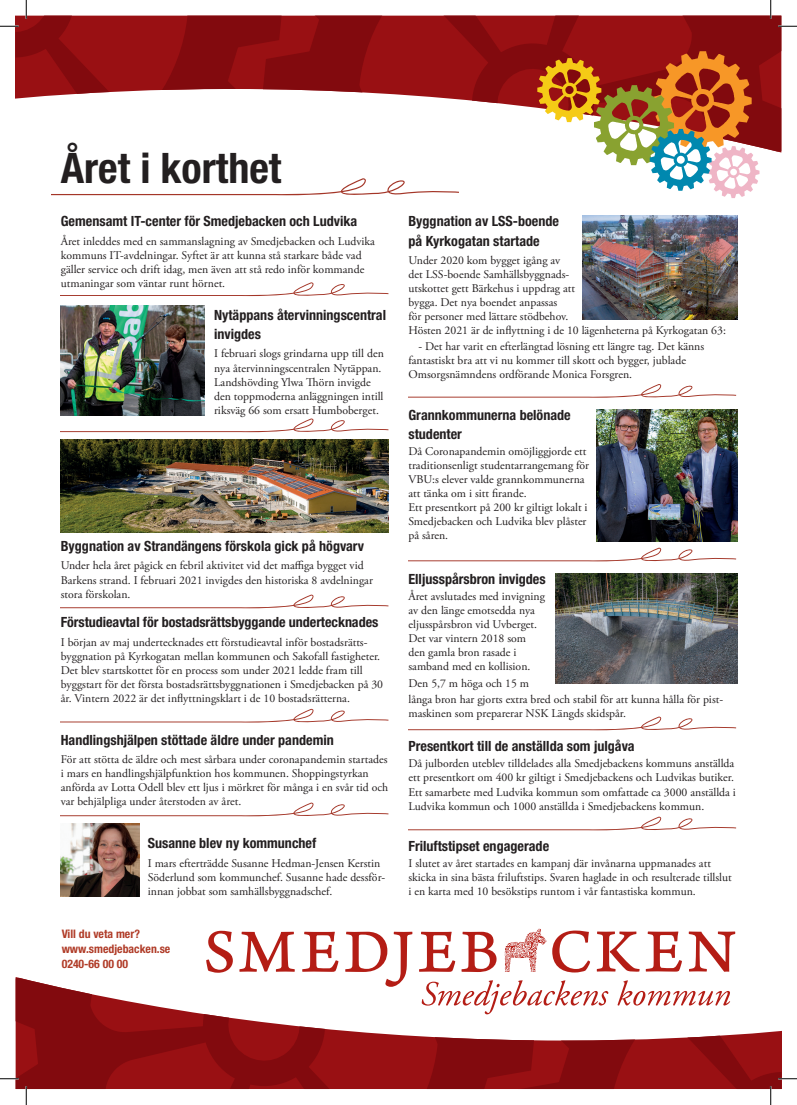
<style>
.page{position:relative;width:797px;height:1105px;background:#fff}
.page>*{position:absolute;margin:0;border:0;box-sizing:border-box;transform-origin:0 0}
.t1{font:700 condensed 42.12px "Helvetica Neue";color:#231f20}
.t2{font:700 condensed 14.12px/19.4px "Helvetica Neue";color:#231f20}
.t3{font:11.75px/14.1px "Adobe Garamond Pro";color:#231f20}
.t4{font:700 condensed 11.75px/14.9px "Helvetica Neue";color:#b03c28}
</style>
<div class="page">
<svg style="left:16px;top:16px;width:247px;height:83px;background:#992225"></svg>
<svg style="left:263px;top:16px;width:518px;height:137px"></svg>
<svg style="left:16px;top:977px;width:403px;height:112px"></svg>
<svg style="left:537px;top:51px;width:222px;height:147px"></svg>
<svg style="left:52px;top:178px;width:407px;height:17px"></svg>
<svg style="left:61px;top:282px;width:327px;height:14px"></svg>
<svg style="left:61px;top:418px;width:327px;height:14px"></svg>
<svg style="left:408px;top:384px;width:328px;height:14px"></svg>
<svg style="left:61px;top:595px;width:327px;height:13px"></svg>
<svg style="left:61px;top:709px;width:327px;height:13px"></svg>
<svg style="left:61px;top:803px;width:327px;height:13px"></svg>
<img style="left:61px;top:305px;width:143px;height:110px">
<img style="left:61px;top:439px;width:327px;height:94px">
<img style="left:61px;top:823px;width:79px;height:73px">
<img style="left:583px;top:215px;width:154px;height:104px">
<img style="left:596px;top:409px;width:141px;height:133px">
<img style="left:555px;top:574px;width:182px;height:110px">
<svg style="left:408px;top:548px;width:328px;height:13px"></svg>
<svg style="left:408px;top:717px;width:328px;height:13px"></svg>
<svg style="left:408px;top:817px;width:328px;height:13px"></svg>
<svg style="left:206px;top:931px;width:27px;height:42px"></svg>
<svg style="left:239px;top:932px;width:56px;height:40px"></svg>
<svg style="left:302px;top:932px;width:36px;height:40px"></svg>
<svg style="left:345px;top:932px;width:67px;height:55px"></svg>
<svg style="left:0;top:25px;width:19px;height:2px"></svg>
<svg style="left:778px;top:25px;width:19px;height:2px"></svg>
<svg style="left:0;top:1078px;width:19px;height:1px"></svg>
<svg style="left:25px;top:0;width:2px;height:19px"></svg>
<svg style="left:25px;top:1086px;width:2px;height:19px"></svg>
<svg style="left:770px;top:0;width:1px;height:19px"></svg>
<svg style="left:419px;top:928px;width:378px;height:177px"></svg>
<h1 class="t1" style="left:61px;top:143px;width:222px">Året i korthet</h1>
<p class="t2" style="left:61px;top:212px;width:298px">Gemensamt IT-center för Smedjebacken och Ludvika</p>
<p class="t3" style="left:61px;top:234px;width:315px">Året inleddes med en sammanslagning av Smedjebacken och Ludvika kommuns IT-avdelningar. Syftet är att kunna stå starkare både vad gäller service och drift idag, men även att stå redo inför kommande utmaningar som väntar runt hörnet.</p>
<p class="t2" style="left:214px;top:305px;width:173px">Nytäppans återvinningscentral invigdes</p>
<p class="t3" style="left:214px;top:347px;width:171px">I februari slogs grindarna upp till den nya återvinningscentralen Nytäppan.<br>Landshövding Ylwa Thörn invigde den toppmoderna anläggningen intill riksväg 66 som ersatt Humboberget.</p>
<p class="t2" style="left:61px;top:536px;width:305px">Byggnation av Strandängens förskola gick på högvarv</p>
<p class="t3" style="left:61px;top:559px;width:313px">Under hela året pågick en febril aktivitet vid det maffiga bygget vid<br>Barkens strand. I februari 2021 invigdes den historiska 8 avdelningar stora förskolan.</p>
<p class="t2" style="left:61px;top:612px;width:319px">Förstudieavtal för bostadsrättsbyggande undertecknades</p>
<p class="t3" style="left:61px;top:635px;width:324px">I början av maj undertecknades ett förstudieavtal inför bostadsrätts&shy;byggnation på Kyrkogatan mellan kommunen och Sakofall fastigheter.<br>Det blev startskottet för en process som under 2021 ledde fram till byggstart för det första bostadsrättsbyggnationen i Smedjebacken på 30 år. Vintern 2022 är det inflyttningsklart i de 10 bostadsrätterna.</p>
<p class="t2" style="left:61px;top:730px;width:274px">Handlingshjälpen stöttade äldre under pandemin</p>
<p class="t3" style="left:61px;top:753px;width:329px">För att stötta de äldre och mest sårbara under coronapandemin startades i mars en handlingshjälpfunktion hos kommunen. Shoppingstyrkan anförda av Lotta Odell blev ett ljus i mörkret för många i en svår tid och var behjälpliga under återstoden av året.</p>
<p class="t2" style="left:148px;top:833px;width:170px">Susanne blev ny kommunchef</p>
<p class="t3" style="left:148px;top:856px;width:239px">I mars efterträdde Susanne Hedman-Jensen Kerstin<br>Söderlund som kommunchef. Susanne hade dessför&shy;innan jobbat som samhällsbyggnadschef.</p>
<p class="t4" style="left:62px;top:926px;width:110px">Vill du veta mer? www.smedjebacken.se<br>0240-66 00 00</p>
<p class="t2" style="left:408px;top:211px;width:152px">Byggnation av LSS-boende på Kyrkogatan startade</p>
<p class="t3" style="left:408px;top:253px;width:319px">Under 2020 kom bygget igång av<br>det LSS-boende Samhällsbyggnads-<br>utskottet gett Bärkehus i uppdrag att<br>bygga. Det nya boendet anpassas<br>för personer med lättare stödbehov.<br>Hösten 2021 är de inflyttning i de 10 lägenheterna på Kyrkogatan 63:</p>
<p class="t3" style="left:408px;top:340px;width:297px;text-indent:10px">- Det har varit en efterlängtad lösning ett längre tag. Det känns fantastiskt bra att vi nu kommer till skott och bygger, jublade<br>Omsorgsnämndens ordförande Monica Forsgren.</p>
<p class="t2" style="left:408px;top:406px;width:164px;line-height:18.8px">Grannkommunerna belönade studenter</p>
<p class="t3" style="left:408px;top:444px;width:182px">Då Coronapandemin omöjliggjorde ett traditionsenligt studentarrangemang för VBU:s elever valde grannkommunerna att tänka om i sitt firande.<br>Ett presentkort på 200 kr giltigt lokalt i Smedjebacken och Ludvika blev plåster på såren.</p>
<p class="t2" style="left:408px;top:569px;width:139px">Elljusspårsbron invigdes</p>
<p class="t3" style="left:408px;top:589px;width:138px">Året avslutades med invigning av den länge emotsedda nya eljusspårsbron vid Uvberget.<br>Det var vintern 2018 som den gamla bron rasade i samband med en kollision.</p>
<p class="t3" style="left:408px;top:675px;width:316px;line-height:16.5px">Den 5,7 m höga och 15 m<br>långa bron har gjorts extra bred och stabil för att kunna hålla för pist-</p>
<p class="t3" style="left:408px;top:707px;width:219px">maskinen som preparerar NSK Längds skidspår.</p>
<p class="t2" style="left:408px;top:736px;width:227px">Presentkort till de anställda som julgåva</p>
<p class="t3" style="left:408px;top:757px;width:329px">Då julborden uteblev tilldelades alla Smedjebackens kommuns anställda ett presentkort om 400 kr giltigt i Smedjebackens och Ludvikas butiker.<br>Ett samarbete med Ludvika kommun som omfattade ca 3000 anställda i Ludvika kommun och 1000 anställda i Smedjebackens kommun.</p>
<p class="t2" style="left:408px;top:836px;width:142px">Friluftstipset engagerade</p>
<p class="t3" style="left:408px;top:856px;width:325px">I slutet av året startades en kampanj där invånarna uppmanades att skicka in sina bästa friluftstips. Svaren haglade in och resulterade tillslut i en karta med 10 besökstips runtom i vår fantastiska kommun.</p>
</div>
